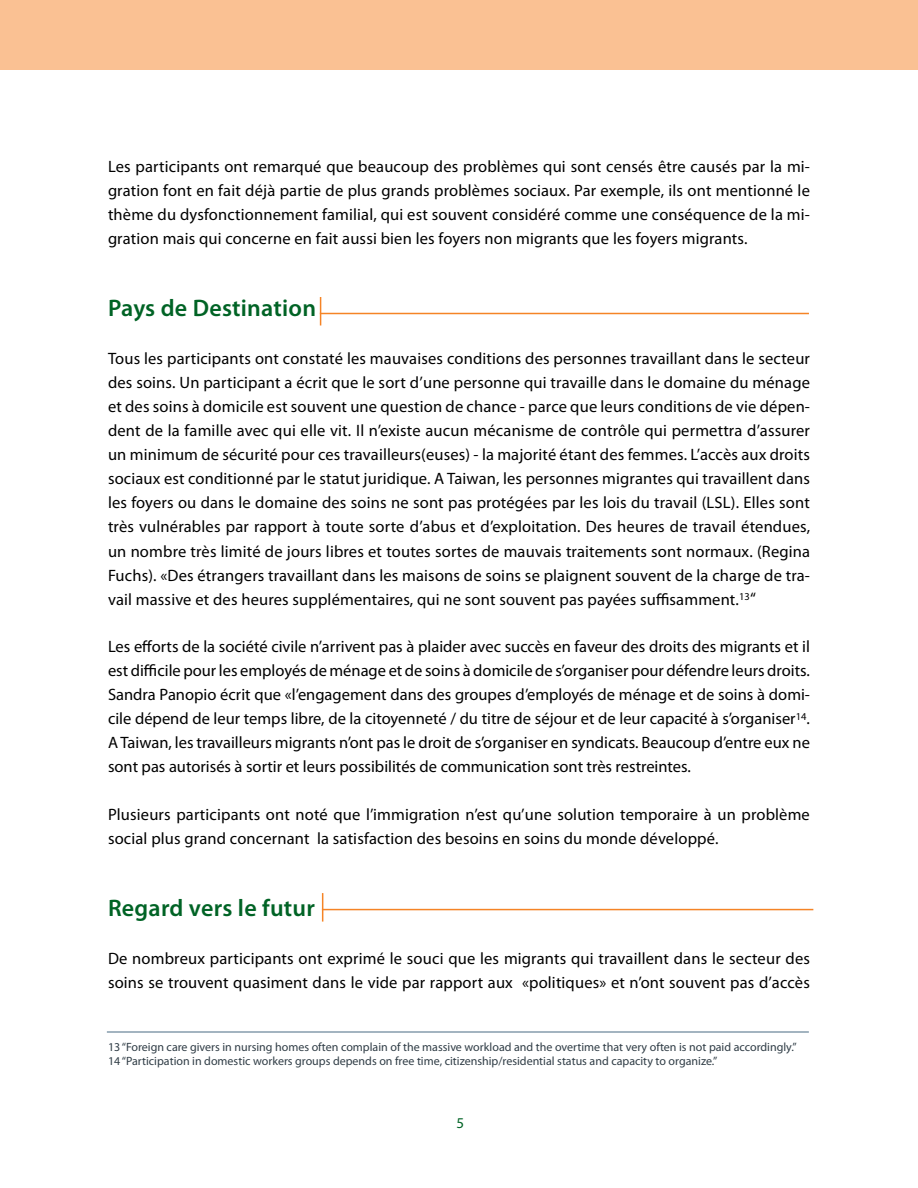
<style>
.page{position:relative;width:918px;height:1188px;background:#fff}
.page>*{position:absolute;margin:0;border:0;box-sizing:border-box;transform-origin:0 0}
.t1{font:600 24px "Myriad Pro";letter-spacing:.01em;color:#006325}
.t2{font:16.5px/24px "Myriad Pro";letter-spacing:.01em;color:#000;text-align:justify}
.t3{font:15px "Myriad Pro";color:#006325}
.t4{font:12px/13.5px "Myriad Pro";color:#303d46}
</style>
<div class="page">
<svg style="left:320px;top:297px;width:1px;height:29px"></svg>
<hr style="left:320px;top:313px;width:489px;height:1px;background:#f58426">
<svg style="left:322px;top:893px;width:1px;height:29px"></svg>
<hr style="left:322px;top:909px;width:491px;height:1px;background:#f58426">
<div style="left:0;top:0;width:917px;height:70px;background:#fac193"></div>
<hr style="left:107px;top:1032px;width:702px;height:1px;background:#486b83">
<p class="t2" style="left:108px;top:155px;width:703px">Les participants ont remarqué que beaucoup des problèmes qui sont censés être causés par la mi&shy;gration font en fait déjà partie de plus grands problèmes sociaux. Par exemple, ils ont mentionné le thème du dysfonctionnement familial, qui est souvent considéré comme une conséquence de la mi&shy;gration mais qui concerne en fait aussi bien les foyers non migrants que les foyers migrants.</p>
<h1 class="t1" style="left:108px;top:293px;width:210px">Pays de Destination</h1>
<p class="t2" style="left:108px;top:347px;width:704px">Tous les participants ont constaté les mauvaises conditions des personnes travaillant dans le secteur des soins. Un participant a écrit que le sort d’une personne qui travaille dans le domaine du ménage et des soins à domicile est souvent une question de chance - parce que leurs conditions de vie dépen&shy;dent de la famille avec qui elle vit. Il n’existe aucun mécanisme de contrôle qui permettra d’assurer un minimum de sécurité pour ces travailleurs(euses) - la majorité étant des femmes. L’accès aux droits sociaux est conditionné par le statut juridique. A Taiwan, les personnes migrantes qui travaillent dans les foyers ou dans le domaine des soins ne sont pas protégées par les lois du travail (LSL). Elles sont très vulnérables par rapport à toute sorte d’abus et d’exploitation. Des heures de travail étendues, un nombre très limité de jours libres et toutes sortes de mauvais traitements sont normaux. (Regina Fuchs). «Des étrangers travaillant dans les maisons de soins se plaignent souvent de la charge de tra&shy;vail massive et des heures supplémentaires, qui ne sont souvent pas payées suffisamment.<sup>13</sup>“</p>
<p class="t2" style="left:108px;top:635px;width:704px">Les efforts de la société civile n’arrivent pas à plaider avec succès en faveur des droits des migrants et il est difficile pour les employés de ménage et de soins à domicile de s’organiser pour défendre leurs droits.<br>Sandra Panopio écrit que «l’engagement dans des groupes d’employés de ménage et de soins à domi&shy;cile dépend de leur temps libre, de la citoyenneté / du titre de séjour et de leur capacité à s’organiser<sup>14</sup>.<br>A Taiwan, les travailleurs migrants n’ont pas le droit de s’organiser en syndicats. Beaucoup d’entre eux ne sont pas autorisés à sortir et leurs possibilités de communication sont très restreintes.</p>
<p class="t2" style="left:108px;top:803px;width:703px">Plusieurs participants ont noté que l’immigration n’est qu’une solution temporaire à un problème social plus grand concernant la satisfaction des besoins en soins du monde développé.</p>
<h1 class="t1" style="left:108px;top:893px;width:209px">Regard vers le futur</h1>
<p class="t2" style="left:108px;top:947px;width:703px">De nombreux participants ont exprimé le souci que les migrants qui travaillent dans le secteur des soins se trouvent quasiment dans le vide par rapport aux «politiques» et n’ont souvent pas d’accès</p>
<p class="t4" style="left:108px;top:1040px;width:690px">13 “Foreign care givers in nursing homes often complain of the massive workload and the overtime that very often is not paid accordingly.”<br>14 “Participation in domestic workers groups depends on free time, citizenship/residential status and capacity to organize.”</p>
<p class="t3" style="left:457px;top:1114px;width:9px">5</p>
</div>
